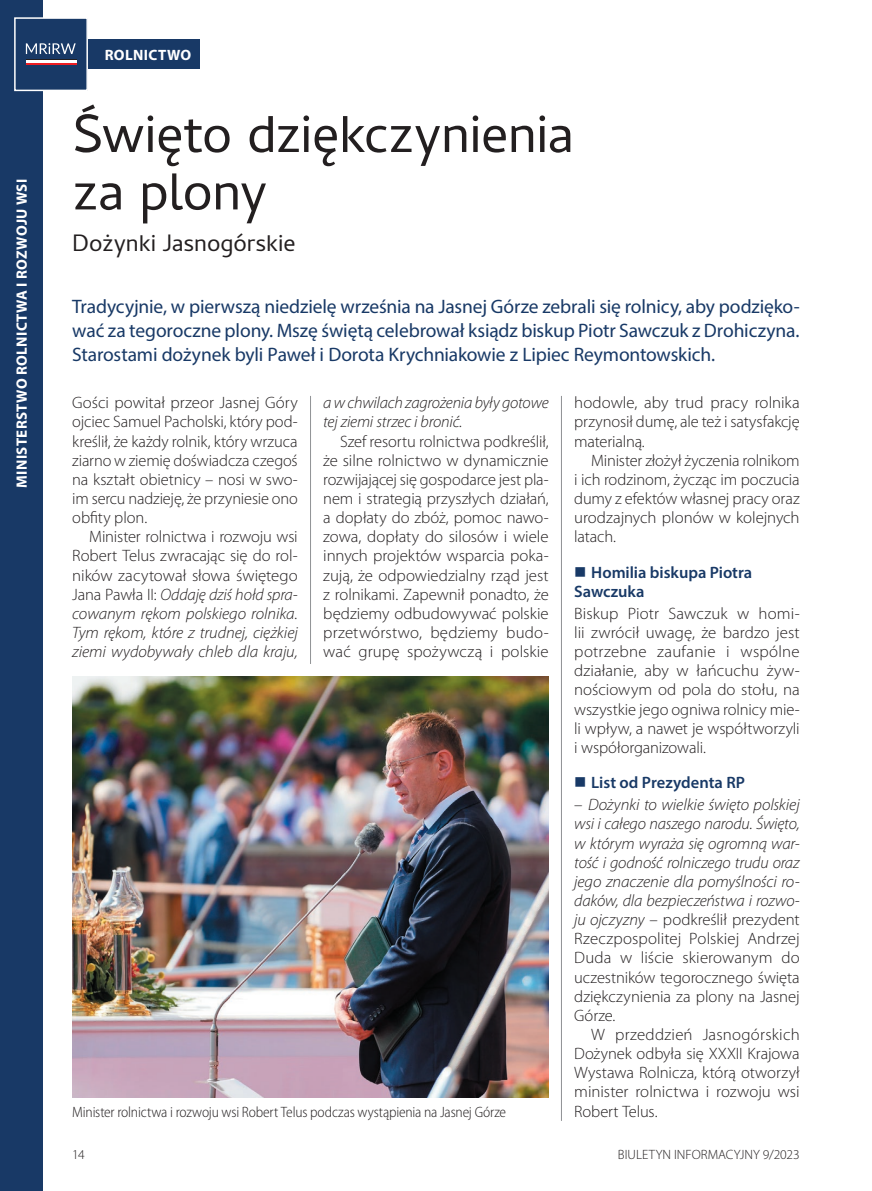
<style>
.page{position:relative;width:872px;height:1191px;background:#fff}
.page>*{position:absolute;margin:0;border:0;box-sizing:border-box;transform-origin:0 0}
.t1{font:54px/57.4px "Cambay";letter-spacing:-.01em;color:#231f20}
.t2{font:24px "Cambay";letter-spacing:-.005em;color:#231f20}
.t3{font:19.5px/24px "Myriad Pro";letter-spacing:-.01em;color:#183966;text-align:justify}
.t4{font:300 16.5px/19.2px "Myriad Pro";letter-spacing:-.005em;color:#231f20;text-align:justify}
.t5{font:italic 300 16.5px/19.2px "Myriad Pro";letter-spacing:-.01em;color:#231f20;text-align:justify}
.t6{font:600 16.5px/19.2px "Myriad Pro";letter-spacing:-.005em;color:#183966}
.t7{font:300 semi-condensed 15px "Myriad Pro";letter-spacing:-.01em;color:#231f20}
.t8{font:700 15px "Myriad Pro";letter-spacing:.025em;color:#fff}
.t9{font:300 13.5px "Myriad Pro";color:#231f20}
.s1{font-style:normal}
</style>
<div class="page">
<div style="left:0;top:0;width:43px;height:1191px;background:#183966"></div>
<hr style="left:310px;top:396px;width:1px;height:268px;background:#939598">
<hr style="left:561px;top:396px;width:1px;height:724px;background:#939598">
<div style="left:43px;top:39px;width:157px;height:30px;background:#183966"></div>
<div style="left:15px;top:18px;width:72px;height:72px;background:#183966"></div>
<hr style="left:26px;top:63px;width:50px;height:2px;background:#ee1d23">
<hr style="left:26px;top:60px;width:50px;height:3px;background:#fff">
<hr style="left:26px;top:60px;width:50px;height:1px;background:#231f20">
<svg style="left:26px;top:43px;width:50px;height:11px"></svg>
<div style="left:14px;top:17px;width:74px;height:74px;border:2px solid #fff"></div>
<img style="left:72px;top:676px;width:477px;height:421px">
<p class="t8" style="left:12px;top:488px;width:311px;rotate:-90deg">MINISTERSTWO ROLNICTWA I ROZWOJU WSI</p>
<p class="t8" style="left:105px;top:45px;width:88px">ROLNICTWO</p>
<h1 class="t1" style="left:72px;top:105px;width:503px">Święto dziękczynienia za plony</h1>
<h2 class="t2" style="left:72px;top:229px;width:225px">Dożynki Jasnogórskie</h2>
<p class="t3" style="left:72px;top:294px;width:729px">Tradycyjnie, w pierwszą niedzielę września na Jasnej Górze zebrali się rolnicy, aby podzięko&shy;wać za tegoroczne plony. Mszę świętą celebrował ksiądz biskup Piotr Sawczuk z Drohiczyna.<br>Starostami dożynek byli Paweł i Dorota Krychniakowie z Lipiec Reymontowskich.</p>
<p class="t4" style="left:72px;top:393px;width:227px">Gości powitał przeor Jasnej Góry ojciec Samuel Pacholski, który pod&shy;kreślił, że każdy rolnik, który wrzuca ziarno w ziemię doświadcza czegoś na kształt obietnicy – nosi w swo&shy;im sercu nadzieję, że przyniesie ono obfity plon.</p>
<p class="t5" style="left:72px;top:527px;width:227px;text-indent:17px"><span class="s1">Minister rolnictwa i rozwoju wsi Robert Telus zwracając się do rol&shy;ników zacytował słowa świętego Jana Pawła II:</span> Oddaję dziś hołd spra&shy;cowanym rękom polskiego rolnika.<br>Tym rękom, które z trudnej, ciężkiej ziemi wydobywały chleb dla kraju,</p>
<p class="t4" style="left:574px;top:393px;width:227px">hodowle, aby trud pracy rolnika przynosił dumę, ale też i satysfakcję materialną.</p>
<p class="t4" style="left:574px;top:451px;width:227px;text-indent:17px">Minister złożył życzenia rolnikom i ich rodzinom, życząc im poczucia dumy z efektów własnej pracy oraz urodzajnych plonów w kolejnych latach.</p>
<p class="t6" style="left:574px;top:562px;width:179px;text-indent:17px">Homilia biskupa Piotra<br>Sawczuka</p>
<p class="t4" style="left:574px;top:604px;width:227px">Biskup Piotr Sawczuk w homi&shy;lii zwrócił uwagę, że bardzo jest potrzebne zaufanie i wspólne działanie, aby w łańcuchu żyw&shy;nościowym od pola do stołu, na wszystkie jego ogniwa rolnicy mie&shy;li wpływ, a nawet je współtworzyli i współorganizowali.</p>
<p class="t6" style="left:591px;top:772px;width:155px">List od Prezydenta RP</p>
<p class="t5" style="left:574px;top:795px;width:227px"><span class="s1">–</span> Dożynki to wielkie święto polskiej wsi i całego naszego narodu. Święto, w którym wyraża się ogromną war&shy;tość i godność rolniczego trudu oraz jego znaczenie dla pomyślności ro&shy;daków, dla bezpieczeństwa i rozwo&shy;ju ojczyzny <span class="s1">– podkreślił prezydent Rzeczpospolitej Polskiej Andrzej Duda w liście skierowanym do uczestników tegorocznego święta dziękczynienia za plony na Jasnej Górze.</span></p>
<p class="t4" style="left:574px;top:1025px;width:227px;text-indent:17px">W przeddzień Jasnogórskich Dożynek odbyła się XXXII Krajowa Wystawa Rolnicza, którą otworzył minister rolnictwa i rozwoju wsi Robert Telus.</p>
<p class="t5" style="left:323px;top:393px;width:227px">a w chwilach zagrożenia były gotowe tej ziemi strzec i bronić.</p>
<p class="t4" style="left:323px;top:432px;width:227px;text-indent:17px">Szef resortu rolnictwa podkreślił, że silne rolnictwo w dynamicznie rozwijającej się gospodarce jest pla&shy;nem i strategią przyszłych działań, a dopłaty do zbóż, pomoc nawo&shy;zowa, dopłaty do silosów i wiele innych projektów wsparcia poka&shy;zują, że odpowiedzialny rząd jest z rolnikami. Zapewnił ponadto, że będziemy odbudowywać polskie przetwórstwo, będziemy budo&shy;wać grupę spożywczą i polskie</p>
<p class="t7" style="left:72px;top:1103px;width:435px">Minister rolnictwa i rozwoju wsi Robert Telus podczas wystąpienia na Jasnej Górze</p>
<p class="t9" style="left:72px;top:1146px;width:14px">14</p>
<p class="t9" style="left:618px;top:1146px;width:183px">BIULETYN INFORMACYJNY 9/2023</p>
</div>
